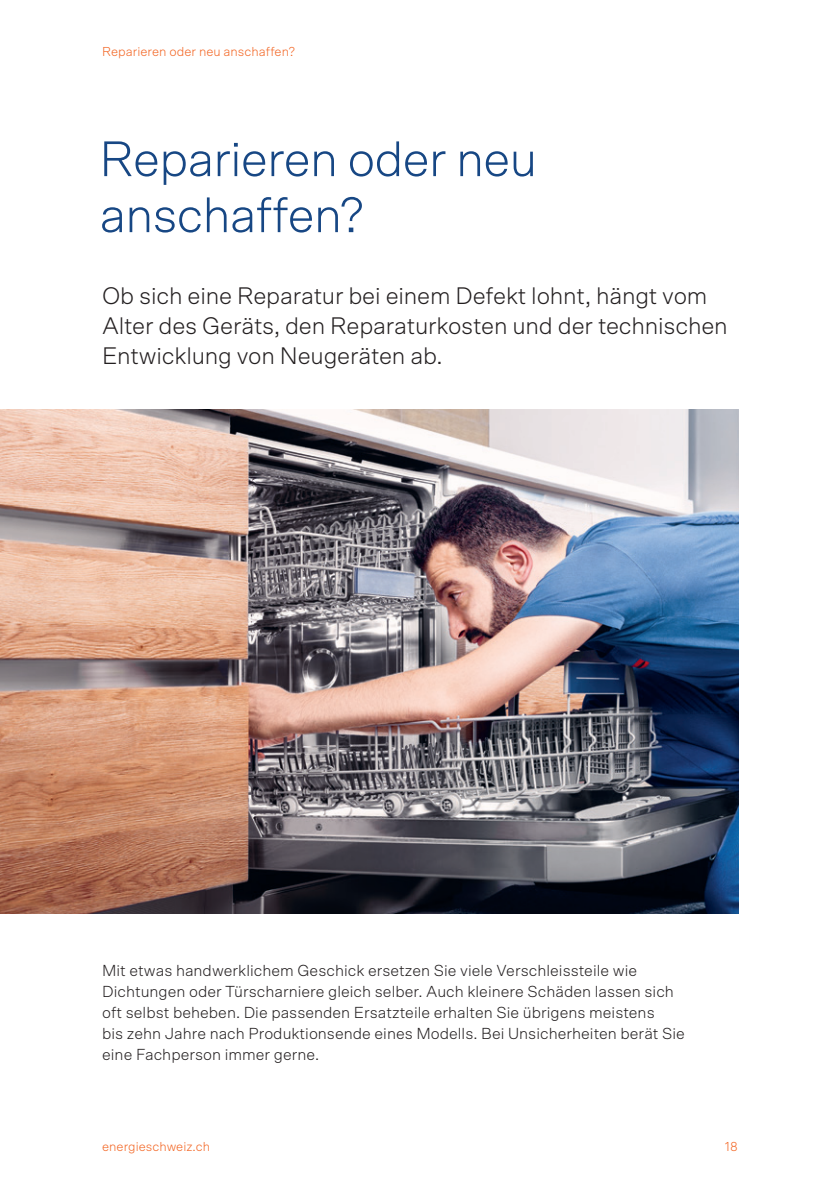
<style>
.page{position:relative;width:840px;height:1191px;background:#fff}
.page>*{position:absolute;margin:0;border:0;box-sizing:border-box;transform-origin:0 0}
.t1{font:300 50px/56px "Scto Grotesk A";letter-spacing:-.02em;color:#174784}
.t2{font:300 24px/30px "Scto Grotesk A";letter-spacing:-.01em;color:#231f20}
.t3{font:300 16px/21px "Scto Grotesk A";color:#231f20}
.t4{font:300 13px "Scto Grotesk A";color:#f36421}
</style>
<div class="page">
<img style="left:0;top:409px;width:737px;height:504px">
<p class="t4" style="left:102px;top:44px;width:194px">Reparieren oder neu anschaffen?</p>
<h1 class="t1" style="left:99px;top:130px;width:439px">Reparieren oder neu anschaffen?</h1>
<h2 class="t2" style="left:102px;top:281px;width:626px">Ob sich eine Reparatur bei einem Defekt lohnt, hängt vom<br>Alter des Geräts, den Reparaturkosten und der technischen<br>Entwicklung von Neugeräten ab.</h2>
<p class="t3" style="left:102px;top:960px;width:584px">Mit etwas handwerklichem Geschick ersetzen Sie viele Verschleissteile wie Dichtungen oder Türscharniere gleich selber. Auch kleinere Schäden lassen sich oft selbst beheben. Die passenden Ersatzteile erhalten Sie übrigens meistens<br>bis zehn Jahre nach Produktionsende eines Modells. Bei Unsicherheiten berät Sie eine Fachperson immer gerne.</p>
<p class="t4" style="left:102px;top:1139px;width:109px">energieschweiz.ch</p>
<p class="t4" style="left:724px;top:1139px;width:15px">18</p>
</div>
